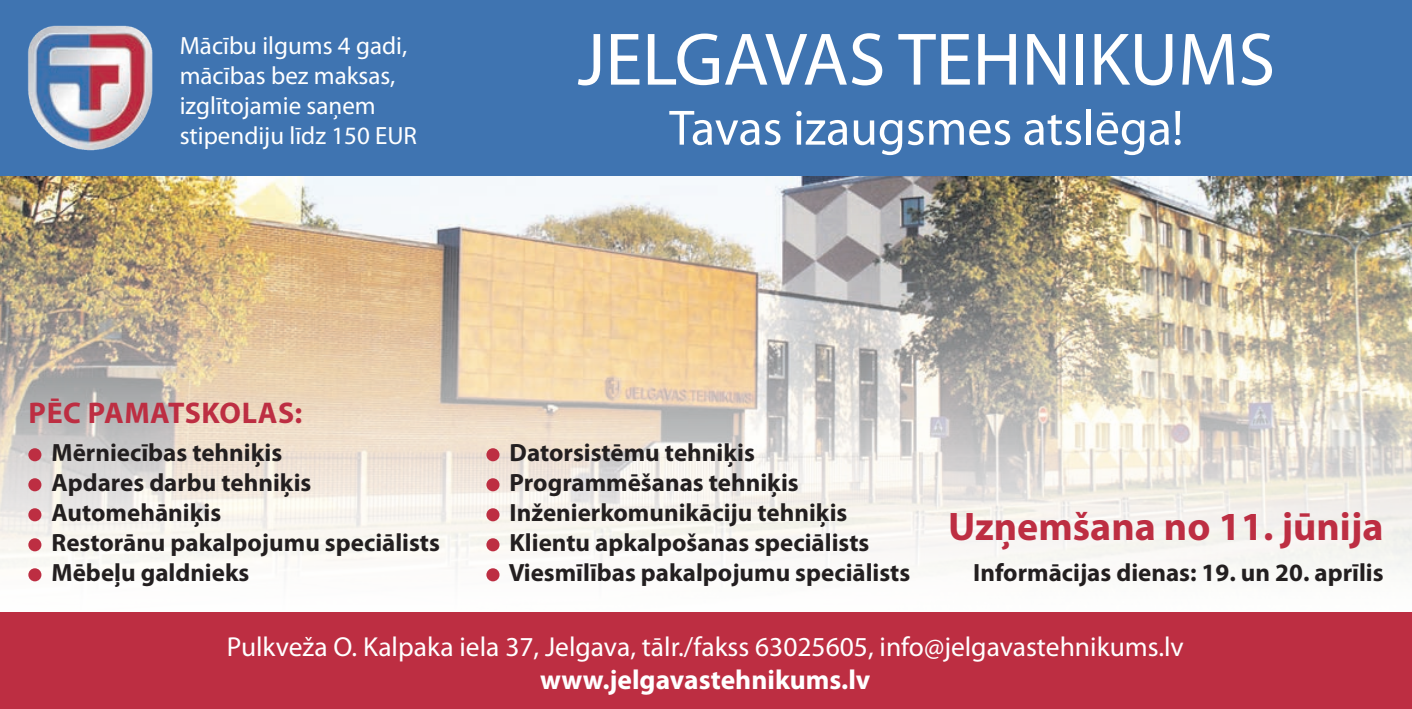
<style>
.page{position:relative;width:1412px;height:709px;background:#fff}
.page>*{position:absolute;margin:0;border:0;box-sizing:border-box;transform-origin:0 0}
.t1{font:75px "Myriad Pro";color:#fff}
.t2{font:50px "Myriad Pro";color:#fff}
.t3{font:700 40px "Myriad Pro";color:#bd2e42}
.t4{font:700 30px "Myriad Pro";letter-spacing:.02em;color:#bd2e42}
.t5{font:27.5px "Myriad Pro";color:#fff}
.t6{font:700 27.5px "Myriad Pro";color:#fff}
.t7{font:700 25px/30px "Myriad Pro";color:#231f20}
.t8{font:25px/30px "Myriad Pro";color:#fff}
</style>
<div class="page">
<img style="left:0;top:176px;width:1412px;height:406px">
<div style="left:0;top:0;width:1412px;height:176px;background:#3f74b1"></div>
<img style="left:28px;top:25px;width:125px;height:126px">
<div style="left:28px;top:448px;width:13px;height:13px;background:#bd2e42;border-radius:50%"></div>
<div style="left:28px;top:478px;width:13px;height:13px;background:#bd2e42;border-radius:50%"></div>
<div style="left:28px;top:508px;width:13px;height:13px;background:#bd2e42;border-radius:50%"></div>
<div style="left:28px;top:538px;width:13px;height:13px;background:#bd2e42;border-radius:50%"></div>
<div style="left:28px;top:568px;width:13px;height:13px;background:#bd2e42;border-radius:50%"></div>
<div style="left:0;top:612px;width:1412px;height:97px;background:#bd2e42"></div>
<div style="left:486px;top:448px;width:13px;height:13px;background:#bd2e42;border-radius:50%"></div>
<div style="left:486px;top:478px;width:13px;height:13px;background:#bd2e42;border-radius:50%"></div>
<div style="left:486px;top:508px;width:13px;height:13px;background:#bd2e42;border-radius:50%"></div>
<div style="left:486px;top:538px;width:13px;height:13px;background:#bd2e42;border-radius:50%"></div>
<div style="left:486px;top:568px;width:13px;height:13px;background:#bd2e42;border-radius:50%"></div>
<p class="t8" style="left:180px;top:30px;width:239px">Mācību ilgums 4 gadi, mācības bez maksas, izglītojamie saņem stipendiju līdz 150 EUR</p>
<h1 class="t1" style="left:577px;top:13px;width:699px">JELGAVAS TEHNIKUMS</h1>
<h2 class="t2" style="left:669px;top:97px;width:515px">Tavas izaugsmes atslēga!</h2>
<p class="t4" style="left:29px;top:393px;width:275px">PĒC PAMATSKOLAS:</p>
<p class="t7" style="left:52px;top:437px;width:390px">Mērniecības tehniķis<br>Apdares darbu tehniķis<br>Automehāniķis<br>Restorānu pakalpojumu speciālists<br>Mēbeļu galdnieks</p>
<p class="t7" style="left:509px;top:437px;width:403px">Datorsistēmu tehniķis<br>Programmēšanas tehniķis<br>Inženierkomunikāciju tehniķis<br>Klientu apkalpošanas speciālists<br>Viesmīlības pakalpojumu speciālists</p>
<h3 class="t3" style="left:948px;top:500px;width:437px">Uzņemšana no 11. jūnija</h3>
<p class="t7" style="left:973px;top:557px;width:412px">Informācijas dienas: 19. un 20. aprīlis</p>
<p class="t5" style="left:227px;top:630px;width:958px">Pulkveža O. Kalpaka iela 37, Jelgava, tālr./fakss 63025605, info@jelgavastehnikums.lv</p>
<p class="t6" style="left:540px;top:661px;width:332px">www.jelgavastehnikums.lv</p>
</div>
